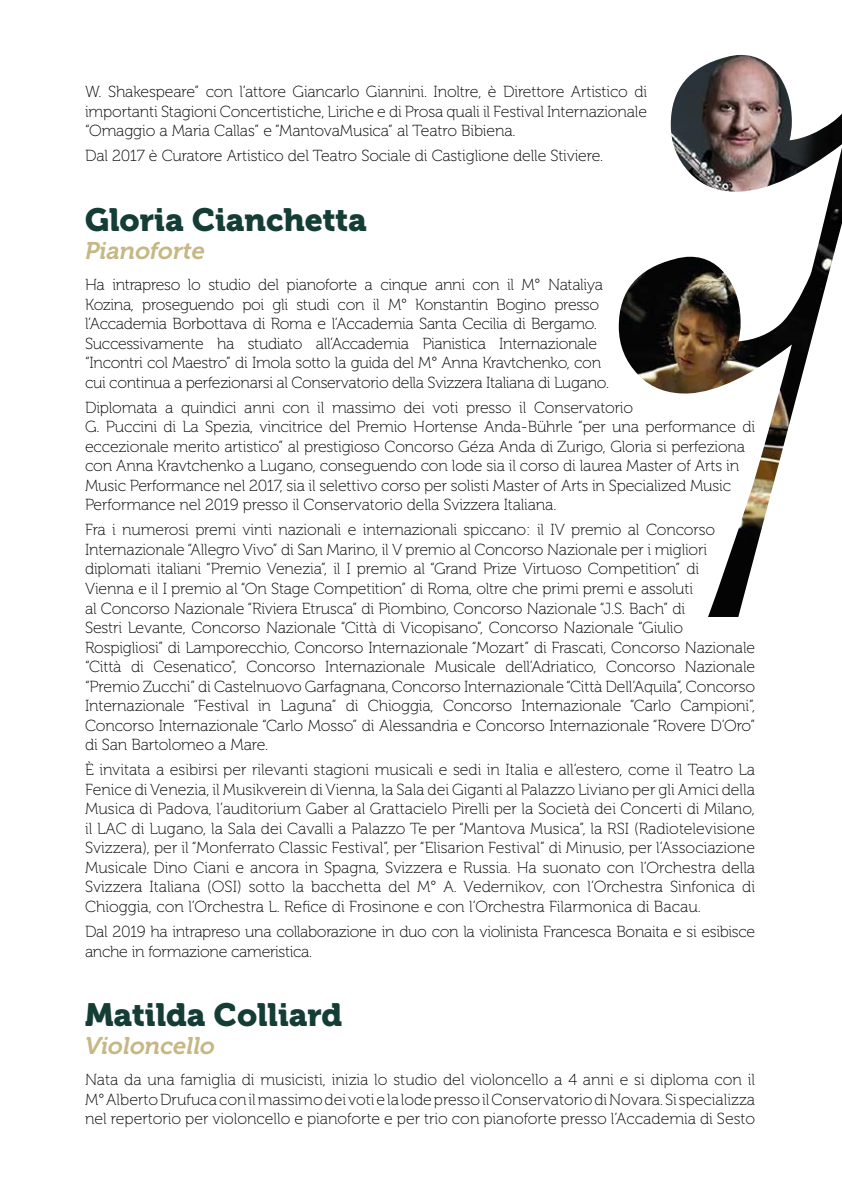
<style>
.page{position:relative;width:842px;height:1191px;background:#fff}
.page>*{position:absolute;margin:0;border:0;box-sizing:border-box;transform-origin:0 0}
.t1{font:32px "Museo 900";color:#143d35}
.t2{font:italic 24px "Museo 700";color:#c6b784}
.t3{font:16px/19.6px "Museo 100";letter-spacing:-.01em;color:#000}
</style>
<div class="page">
<img style="left:619px;top:55px;width:223px;height:562px">
<p class="t3" style="left:85px;top:82px;width:564px;text-align:justify">W. Shakespeare” con l’attore Giancarlo Giannini. Inoltre, è Direttore Artistico di importanti Stagioni Concertistiche, Liriche e di Prosa quali il Festival Internazionale “Omaggio a Maria Callas” e ”MantovaMusica” al Teatro Bibiena.</p>
<p class="t3" style="left:85px;top:146px;width:520px">Dal 2017 è Curatore Artistico del Teatro Sociale di Castiglione delle Stiviere.</p>
<h1 class="t1" style="left:85px;top:201px;width:283px">Gloria Cianchetta</h1>
<h2 class="t2" style="left:85px;top:237px;width:121px">Pianoforte</h2>
<p class="t3" style="left:85px;top:275px;width:525px">Ha intrapreso lo studio del pianoforte a cinque anni con il M° Nataliya Kozina, proseguendo poi gli studi con il M° Konstantin Bogino presso l’Accademia Borbottava di Roma e l’Accademia Santa Cecilia di Bergamo.<br>Successivamente ha studiato all’Accademia Pianistica Internazionale “Incontri col Maestro” di Imola sotto la guida del M° Anna Kravtchenko, con cui continua a perfezionarsi al Conservatorio della Svizzera Italiana di Lugano.</p>
<p class="t3" style="left:85px;top:398px;width:672px">Diplomata a quindici anni con il massimo dei voti presso il Conservatorio<br>G. Puccini di La Spezia, vincitrice del Premio Hortense Anda-Bührle “per una performance di eccezionale merito artistico” al prestigioso Concorso Géza Anda di Zurigo, Gloria si perfeziona con Anna Kravtchenko a Lugano, conseguendo con lode sia il corso di laurea Master of Arts in Music Performance nel 2017, sia il selettivo corso per solisti Master of Arts in Specialized Music Performance nel 2019 presso il Conservatorio della Svizzera Italiana.</p>
<p class="t3" style="left:85px;top:520px;width:672px">Fra i numerosi premi vinti nazionali e internazionali spiccano: il IV premio al Concorso Internazionale “Allegro Vivo” di San Marino, il V premio al Concorso Nazionale per i migliori diplomati italiani “Premio Venezia”, il I premio al “Grand Prize Virtuoso Competition” di<br>Vienna e il I premio al “On Stage Competition” di Roma, oltre che primi premi e assoluti<br>al Concorso Nazionale “Riviera Etrusca” di Piombino, Concorso Nazionale “J.S. Bach” di<br>Sestri Levante, Concorso Nazionale “Città di Vicopisano”, Concorso Nazionale “Giulio Rospigliosi” di Lamporecchio, Concorso Internazionale “Mozart” di Frascati, Concorso Nazionale “Città di Cesenatico”, Concorso Internazionale Musicale dell’Adriatico, Concorso Nazionale “Premio Zucchi” di Castelnuovo Garfagnana, Concorso Internazionale “Città Dell’Aquila”, Concorso Internazionale “Festival in Laguna” di Chioggia, Concorso Internazionale “Carlo Campioni”, Concorso Internazionale “Carlo Mosso” di Alessandria e Concorso Internazionale “Rovere D’Oro” di San Bartolomeo a Mare.</p>
<p class="t3" style="left:85px;top:760px;width:672px;text-align:justify">È invitata a esibirsi per rilevanti stagioni musicali e sedi in Italia e all’estero, come il Teatro La Fenice di Venezia, il Musikverein di Vienna, la Sala dei Giganti al Palazzo Liviano per gli Amici della Musica di Padova, l’auditorium Gaber al Grattacielo Pirelli per la Società dei Concerti di Milano, il LAC di Lugano, la Sala dei Cavalli a Palazzo Te per “Mantova Musica”, la RSI (Radiotelevisione Svizzera), per il “Monferrato Classic Festival”, per “Elisarion Festival” di Minusio, per l’Associazione Musicale Dino Ciani e ancora in Spagna, Svizzera e Russia. Ha suonato con l’Orchestra della Svizzera Italiana (OSI) sotto la bacchetta del M° A. Vedernikov, con l’Orchestra Sinfonica di Chioggia, con l’Orchestra L. Refice di Frosinone e con l’Orchestra Filarmonica di Bacau.</p>
<p class="t3" style="left:85px;top:922px;width:672px">Dal 2019 ha intrapreso una collaborazione in duo con la violinista Francesca Bonaita e si esibisce anche in formazione cameristica.</p>
<h1 class="t1" style="left:85px;top:996px;width:259px">Matilda Colliard</h1>
<h2 class="t2" style="left:85px;top:1032px;width:132px">Violoncello</h2>
<p class="t3" style="left:85px;top:1070px;width:672px;text-align:justify">Nata da una famiglia di musicisti, inizia lo studio del violoncello a 4 anni e si diploma con il M° Alberto Drufuca con il massimo dei voti e la lode presso il Conservatorio di Novara. Si specializza nel repertorio per violoncello e pianoforte e per trio con pianoforte presso l’Accademia di Sesto</p>
</div>
